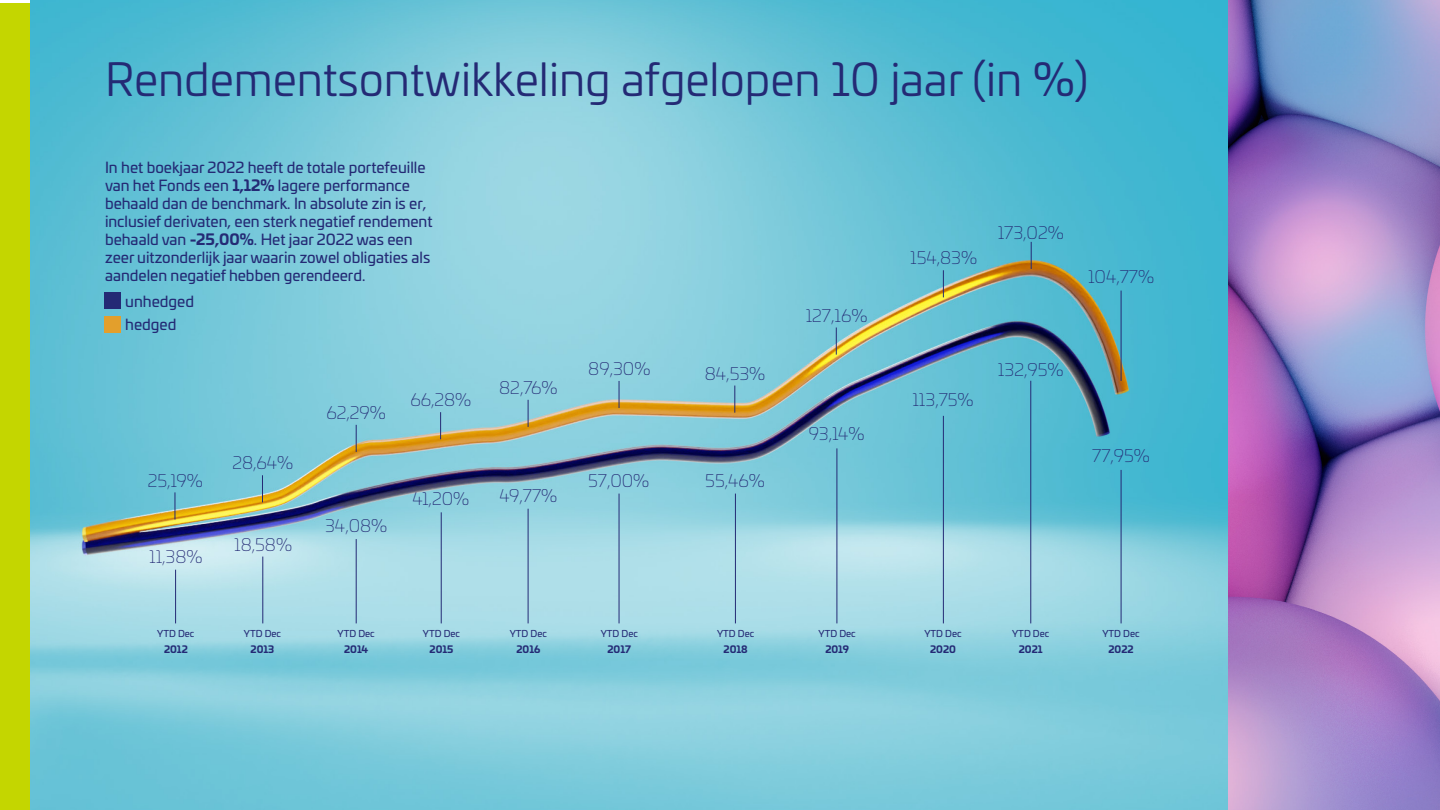
<style>
.page{position:relative;width:1440px;height:810px;background:#fff}
.page>*{position:absolute;margin:0;border:0;box-sizing:border-box;transform-origin:0 0}
.t1{font:45px "Univia Pro";color:#242a75}
.t2{font:200 17.4px "Univia Pro";color:#242a75}
.t3{font:15px/18px "Univia Pro";color:#242a75}
.t4{font:700 9.82px "Univia Pro";color:#242a75}
.t5{font:9.3px "Univia Pro";color:#242a75}
.s1{font-weight:700}
</style>
<div class="page">
<img style="left:30px;top:0;width:1198px;height:810px">
<svg style="left:175px;top:492px;width:1px;height:28px"></svg>
<hr style="left:175px;top:570px;width:1px;height:53px;background:#242a75">
<svg style="left:262px;top:475px;width:1px;height:27px"></svg>
<hr style="left:263px;top:557px;width:1px;height:66px;background:#242a75">
<svg style="left:356px;top:425px;width:1px;height:27px"></svg>
<hr style="left:356px;top:539px;width:1px;height:84px;background:#242a75">
<svg style="left:440px;top:412px;width:1px;height:27px"></svg>
<hr style="left:441px;top:512px;width:1px;height:111px;background:#242a75">
<svg style="left:528px;top:400px;width:1px;height:27px"></svg>
<hr style="left:528px;top:509px;width:1px;height:114px;background:#242a75">
<svg style="left:619px;top:381px;width:1px;height:27px"></svg>
<hr style="left:619px;top:494px;width:1px;height:129px;background:#242a75">
<svg style="left:735px;top:386px;width:1px;height:27px"></svg>
<hr style="left:735px;top:494px;width:1px;height:129px;background:#242a75">
<svg style="left:836px;top:327px;width:1px;height:28px"></svg>
<hr style="left:837px;top:448px;width:1px;height:175px;background:#242a75">
<svg style="left:943px;top:270px;width:1px;height:27px"></svg>
<hr style="left:943px;top:416px;width:1px;height:207px;background:#242a75">
<hr style="left:1030px;top:381px;width:1px;height:242px;background:#242a75">
<svg style="left:1031px;top:242px;width:1px;height:27px"></svg>
<hr style="left:1121px;top:291px;width:1px;height:90px;background:#242a75">
<hr style="left:1121px;top:470px;width:1px;height:153px;background:#242a75">
<div style="left:105px;top:292px;width:16px;height:17px;background:#242a75"></div>
<div style="left:105px;top:316px;width:16px;height:17px;background:#e39f2c"></div>
<img style="left:1228px;top:0;width:212px;height:810px">
<div style="left:0;top:3px;width:30px;height:807px;background:#c4d600"></div>
<h1 class="t1" style="left:105px;top:47px;width:985px">Rendementsontwikkeling afgelopen 10 jaar (in %)</h1>
<p class="t3" style="left:105px;top:158px;width:329px">In het boekjaar 2022 heeft de totale portefeuille van het Fonds een <span class="s1">1,12%</span> lagere performance behaald dan de benchmark. In absolute zin is er, inclusief derivaten, een sterk negatief rendement behaald van <span class="s1">-25,00%</span>. Het jaar 2022 was een zeer uitzonderlijk jaar waarin zowel obligaties als aandelen negatief hebben gerendeerd.</p>
<p class="t3" style="left:125px;top:288px;width:70px;line-height:23.4px">unhedged hedged</p>
<p class="t2" style="left:148px;top:468px;width:57px">25,19%</p>
<p class="t2" style="left:149px;top:544px;width:55px">11,38%</p>
<p class="t5" style="left:157px;top:627px;width:39px">YTD Dec</p>
<p class="t4" style="left:164px;top:641px;width:25px">2012</p>
<p class="t2" style="left:232px;top:451px;width:62px">28,64%</p>
<p class="t2" style="left:234px;top:533px;width:59px">18,58%</p>
<p class="t5" style="left:244px;top:627px;width:39px">YTD Dec</p>
<p class="t4" style="left:251px;top:641px;width:25px">2013</p>
<p class="t2" style="left:326px;top:400px;width:61px">62,29%</p>
<p class="t2" style="left:410px;top:388px;width:62px">66,28%</p>
<p class="t2" style="left:325px;top:513px;width:64px">34,08%</p>
<p class="t2" style="left:413px;top:487px;width:58px">41,20%</p>
<p class="t5" style="left:338px;top:627px;width:39px">YTD Dec</p>
<p class="t4" style="left:344px;top:641px;width:26px">2014</p>
<p class="t5" style="left:423px;top:627px;width:39px">YTD Dec</p>
<p class="t4" style="left:430px;top:641px;width:25px">2015</p>
<p class="t2" style="left:499px;top:375px;width:60px">82,76%</p>
<p class="t2" style="left:500px;top:483px;width:59px">49,77%</p>
<p class="t5" style="left:510px;top:627px;width:39px">YTD Dec</p>
<p class="t4" style="left:516px;top:641px;width:25px">2016</p>
<p class="t2" style="left:588px;top:357px;width:64px">89,30%</p>
<p class="t2" style="left:588px;top:468px;width:63px">57,00%</p>
<p class="t5" style="left:601px;top:627px;width:39px">YTD Dec</p>
<p class="t4" style="left:608px;top:641px;width:25px">2017</p>
<p class="t2" style="left:705px;top:361px;width:62px">84,53%</p>
<p class="t2" style="left:705px;top:468px;width:61px">55,46%</p>
<p class="t2" style="left:806px;top:303px;width:63px">127,16%</p>
<p class="t2" style="left:809px;top:422px;width:57px">93,14%</p>
<p class="t2" style="left:910px;top:246px;width:68px">154,83%</p>
<p class="t2" style="left:998px;top:220px;width:68px">173,02%</p>
<p class="t2" style="left:1088px;top:264px;width:68px">104,77%</p>
<p class="t2" style="left:912px;top:388px;width:63px">113,75%</p>
<p class="t2" style="left:998px;top:357px;width:67px">132,95%</p>
<p class="t2" style="left:1092px;top:443px;width:59px">77,95%</p>
<p class="t5" style="left:717px;top:627px;width:39px">YTD Dec</p>
<p class="t4" style="left:724px;top:641px;width:26px">2018</p>
<p class="t5" style="left:819px;top:627px;width:39px">YTD Dec</p>
<p class="t4" style="left:825px;top:641px;width:25px">2019</p>
<p class="t5" style="left:924px;top:627px;width:39px">YTD Dec</p>
<p class="t4" style="left:930px;top:641px;width:27px">2020</p>
<p class="t5" style="left:1012px;top:627px;width:39px">YTD Dec</p>
<p class="t4" style="left:1019px;top:641px;width:25px">2021</p>
<p class="t5" style="left:1102px;top:627px;width:39px">YTD Dec</p>
<p class="t4" style="left:1109px;top:641px;width:27px">2022</p>
</div>
